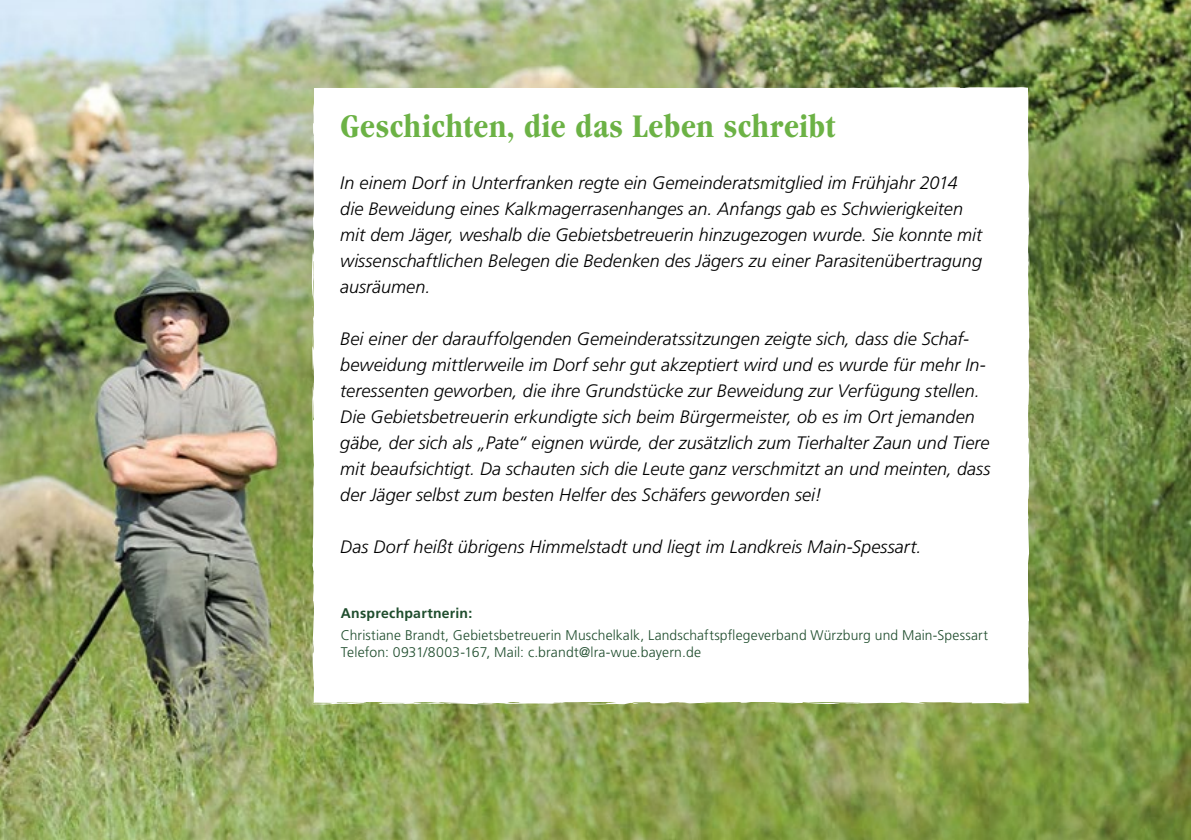
<style>
.page{position:relative;width:1191px;height:840px;background:#fff}
.page>*{position:absolute;margin:0;border:0;box-sizing:border-box;transform-origin:0 0}
.t1{font:34px "Garam ITCSB Bol Con";letter-spacing:.005em;color:#6cb245}
.t2{font:italic 300 18px/26px "Frutiger LT Std";letter-spacing:.005em;color:#000}
.t3{font:300 14px/16.8px "Frutiger LT Std";letter-spacing:.01em;color:#1f4d2d}
.t4{font:700 14px "Frutiger LT Std";letter-spacing:.02em;color:#1f4d2d}
</style>
<div class="page">
<img style="left:0;top:0;width:1191px;height:839px">
<svg style="left:312px;top:87px;width:717px;height:617px"></svg>
<h1 class="t1" style="left:340px;top:109px;width:497px">Geschichten, die das Leben schreibt</h1>
<p class="t2" style="left:340px;top:170px;width:643px">In einem Dorf in Unterfranken regte ein Gemeinderatsmitglied im Frühjahr 2014 die Beweidung eines Kalkmagerrasenhanges an. Anfangs gab es Schwierigkeiten mit dem Jäger, weshalb die Gebietsbetreuerin hinzugezogen wurde. Sie konnte mit wissenschaftlichen Belegen die Bedenken des Jägers zu einer Parasitenübertragung ausräumen.</p>
<p class="t2" style="left:340px;top:326px;width:652px">Bei einer der darauffolgenden Gemeinderatssitzungen zeigte sich, dass die Schaf&shy;beweidung mittlerweile im Dorf sehr gut akzeptiert wird und es wurde für mehr In&shy;teressenten geworben, die ihre Grundstücke zur Beweidung zur Verfügung stellen.<br>Die Gebietsbetreuerin erkundigte sich beim Bürgermeister, ob es im Ort jemanden gäbe, der sich als „Pate“ eignen würde, der zusätzlich zum Tierhalter Zaun und Tiere mit beaufsichtigt. Da schauten sich die Leute ganz verschmitzt an und meinten, dass der Jäger selbst zum besten Helfer des Schäfers geworden sei!</p>
<p class="t2" style="left:340px;top:533px;width:582px">Das Dorf heißt übrigens Himmelstadt und liegt im Landkreis Main-Spessart.</p>
<p class="t4" style="left:341px;top:604px;width:133px">Ansprechpartnerin:</p>
<p class="t3" style="left:341px;top:627px;width:648px">Christiane Brandt, Gebietsbetreuerin Muschelkalk, Landschaftspflegeverband Würzburg und Main-Spessart<br>Telefon: 0931/8003-167, Mail: c.brandt@lra-wue.bayern.de</p>
</div>
